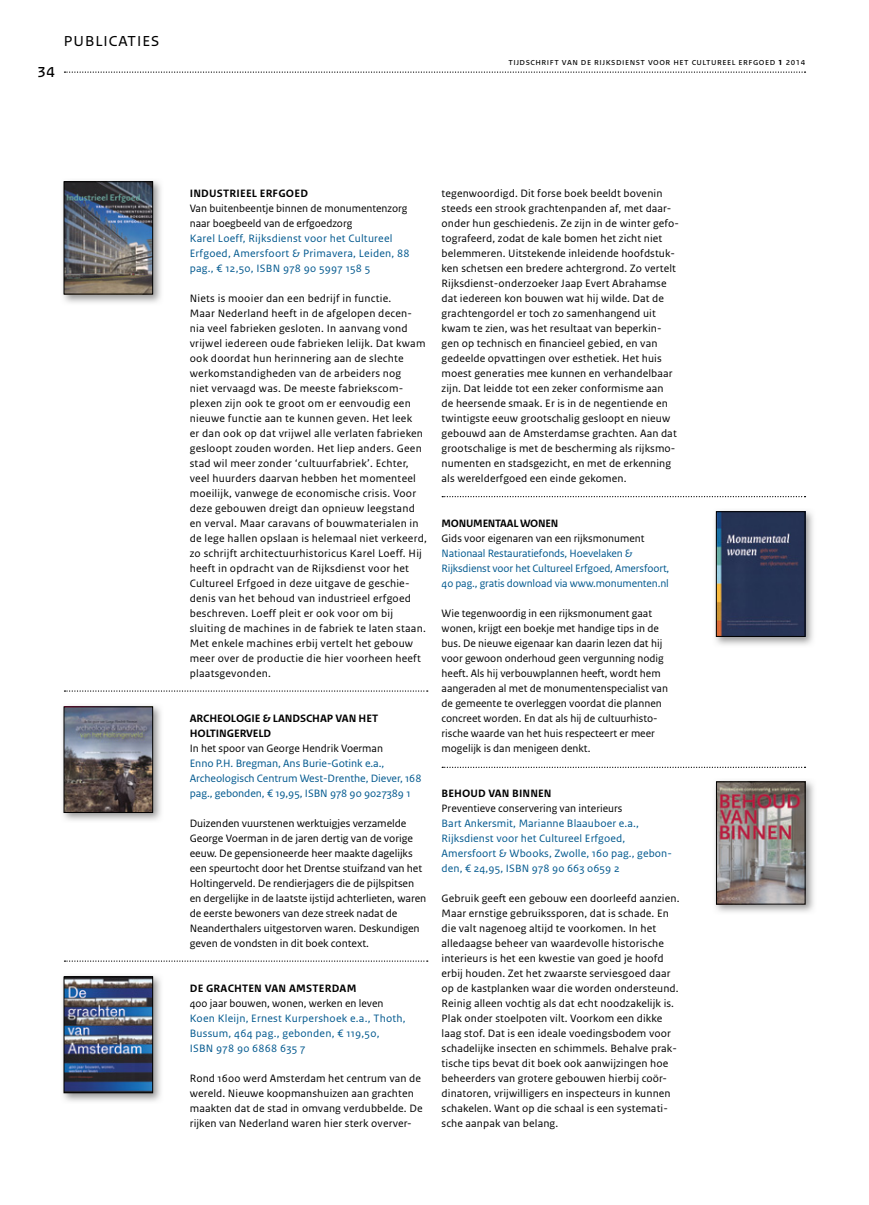
<style>
.page{position:relative;width:869px;height:1205px;background:#fff}
.page>*{position:absolute;margin:0;border:0;box-sizing:border-box;transform-origin:0 0}
.t1{font:20px "Rijksoverheid Sans Text";color:#000}
.t2{font:11.25px/15px "Rijksoverheid Sans Text";letter-spacing:.01em;color:#000}
.t3{font:11.25px/15px "Rijksoverheid Sans Text";letter-spacing:.01em;color:#00588e}
.t4{font:11.25px/15px "Rijksoverheid Sans Text";letter-spacing:-.01em;color:#00588e}
.t5{font:700 11.25px/15px "Rijksoverheid Sans Text";letter-spacing:-.005em;color:#000}
.t6{font:700 11.25px "Rijksoverheid Sans Text";letter-spacing:.02em;color:#000}
.t7{font:10px "Rijksoverheid Sans Text";letter-spacing:.05em;color:#000}
.s1{font-weight:700}
</style>
<div class="page">
<svg style="left:64px;top:71px;width:741px;height:2px"></svg>
<svg style="left:64px;top:690px;width:363px;height:2px"></svg>
<img style="left:715px;top:780px;width:99px;height:132px">
<img style="left:718px;top:784px;width:84px;height:118px">
<div style="left:716px;top:782px;width:88px;height:122px;border:1px solid #000"></div>
<img style="left:63px;top:975px;width:98px;height:127px">
<img style="left:66px;top:979px;width:85px;height:112px">
<div style="left:64px;top:977px;width:89px;height:116px;border:1px solid #000"></div>
<img style="left:63px;top:705px;width:98px;height:116px">
<img style="left:66px;top:709px;width:85px;height:101px">
<div style="left:64px;top:707px;width:89px;height:105px;border:1px solid #000"></div>
<img style="left:63px;top:180px;width:98px;height:123px">
<img style="left:66px;top:184px;width:85px;height:108px">
<div style="left:64px;top:182px;width:89px;height:112px;border:1px solid #000"></div>
<img style="left:715px;top:510px;width:98px;height:135px">
<img style="left:717px;top:513px;width:85px;height:121px">
<div style="left:715px;top:511px;width:89px;height:125px;border:1px solid #000"></div>
<svg style="left:64px;top:960px;width:363px;height:2px"></svg>
<svg style="left:442px;top:496px;width:363px;height:1px"></svg>
<svg style="left:442px;top:767px;width:363px;height:1px"></svg>
<h1 class="t1" style="left:37px;top:63px;width:19px">34</h1>
<p class="t7" style="left:508px;top:58px;width:298px">TIJDSCHRIFT VAN DE RIJKSDIENST VOOR HET CULTUREEL ERFGOED <span class="s1">1</span> 2014</p>
<p class="t6" style="left:190px;top:189px;width:120px">INDUSTRIEEL ERFGOED</p>
<p class="t2" style="left:190px;top:201px;width:219px">Van buitenbeentje binnen de monumentenzorg naar boegbeeld van de erfgoedzorg</p>
<p class="t3" style="left:190px;top:231px;width:221px">Karel Loeff, Rijksdienst voor het Cultureel<br>Erfgoed, Amersfoort &amp; Primavera, Leiden, 88 pag., € 12,50, ISBN 978 90 5997 158 5</p>
<p class="t2" style="left:190px;top:291px;width:238px">Niets is mooier dan een bedrijf in functie.<br>Maar Nederland heeft in de afgelopen decen&shy;nia veel fabrieken gesloten. In aanvang vond vrijwel iedereen oude fabrieken lelijk. Dat kwam ook doordat hun herinnering aan de slechte werkomstandigheden van de arbeiders nog<br>niet vervaagd was. De meeste fabriekscom&shy;plexen zijn ook te groot om er eenvoudig een nieuwe functie aan te kunnen geven. Het leek<br>er dan ook op dat vrijwel alle verlaten fabrieken gesloopt zouden worden. Het liep anders. Geen stad wil meer zonder ‘cultuurfabriek’. Echter, veel huurders daarvan hebben het momenteel moeilijk, vanwege de economische crisis. Voor deze gebouwen dreigt dan opnieuw leegstand en verval. Maar caravans of bouwmaterialen in de lege hallen opslaan is helemaal niet verkeerd, zo schrijft architectuurhistoricus Karel Loeff. Hij heeft in opdracht van de Rijksdienst voor het Cultureel Erfgoed in deze uitgave de geschie&shy;denis van het behoud van industrieel erfgoed beschreven. Loeff pleit er ook voor om bij sluiting de machines in de fabriek te laten staan.<br>Met enkele machines erbij vertelt het gebouw meer over de productie die hier voorheen heeft plaatsgevonden.</p>
<p class="t5" style="left:190px;top:711px;width:190px">ARCHEOLOGIE &amp; LANDSCHAP VAN HET<br>HOLTINGERVELD</p>
<p class="t2" style="left:190px;top:741px;width:195px">In het spoor van George Hendrik Voerman</p>
<p class="t3" style="left:190px;top:756px;width:233px">Enno P.H. Bregman, Ans Burie-Gotink e.a.,<br>Archeologisch Centrum West-Drenthe, Diever, 168 pag., gebonden, € 19,95, ISBN 978 90 9027389 1</p>
<p class="t2" style="left:190px;top:816px;width:238px">Duizenden vuurstenen werktuigjes verzamelde George Voerman in de jaren dertig van de vorige eeuw. De gepensioneerde heer maakte dagelijks een speurtocht door het Drentse stuifzand van het Holtingerveld. De rendierjagers die de pijlspitsen en dergelijke in de laatste ijstijd achterlieten, waren de eerste bewoners van deze streek nadat de Neanderthalers uitgestorven waren. Deskundigen geven de vondsten in dit boek context.</p>
<p class="t6" style="left:190px;top:984px;width:168px">DE GRACHTEN VAN AMSTERDAM</p>
<p class="t2" style="left:190px;top:996px;width:195px">400 jaar bouwen, wonen, werken en leven</p>
<p class="t3" style="left:190px;top:1011px;width:217px">Koen Kleijn, Ernest Kurpershoek e.a., Thoth,<br>Bussum, 464 pag., gebonden, € 119,50,<br>ISBN 978 90 6868 635 7</p>
<p class="t2" style="left:190px;top:1071px;width:234px">Rond 1600 werd Amsterdam het centrum van de wereld. Nieuwe koopmanshuizen aan grachten maakten dat de stad in omvang verdubbelde. De rijken van Nederland waren hier sterk overver-</p>
<p class="t2" style="left:441px;top:186px;width:239px">tegenwoordigd. Dit forse boek beeldt bovenin steeds een strook grachtenpanden af, met daar&shy;onder hun geschiedenis. Ze zijn in de winter gefo&shy;tografeerd, zodat de kale bomen het zicht niet belemmeren. Uitstekende inleidende hoofdstuk&shy;ken schetsen een bredere achtergrond. Zo vertelt Rijksdienst-onderzoeker Jaap Evert Abrahamse dat iedereen kon bouwen wat hij wilde. Dat de grachtengordel er toch zo samenhangend uit kwam te zien, was het resultaat van beperkin&shy;gen op technisch en financieel gebied, en van gedeelde opvattingen over esthetiek. Het huis moest generaties mee kunnen en verhandelbaar zijn. Dat leidde tot een zeker conformisme aan<br>de heersende smaak. Er is in de negentiende en twintigste eeuw grootschalig gesloopt en nieuw gebouwd aan de Amsterdamse grachten. Aan dat grootschalige is met de bescherming als rijksmo&shy;numenten en stadsgezicht, en met de erkenning als werelderfgoed een einde gekomen.</p>
<p class="t5" style="left:441px;top:516px;width:118px">MONUMENTAAL WONEN</p>
<p class="t2" style="left:441px;top:531px;width:204px">Gids voor eigenaren van een rijksmonument</p>
<p class="t4" style="left:441px;top:546px;width:229px">Nationaal Restauratiefonds, Hoevelaken &amp;<br>Rijksdienst voor het Cultureel Erfgoed, Amersfoort,<br>40 pag., gratis download via www.monumenten.nl</p>
<p class="t2" style="left:441px;top:606px;width:228px">Wie tegenwoordig in een rijksmonument gaat wonen, krijgt een boekje met handige tips in de bus. De nieuwe eigenaar kan daarin lezen dat hij voor gewoon onderhoud geen vergunning nodig heeft. Als hij verbouwplannen heeft, wordt hem aangeraden al met de monumentenspecialist van de gemeente te overleggen voordat die plannen concreet worden. En dat als hij de cultuurhisto&shy;rische waarde van het huis respecteert er meer mogelijk is dan menigeen denkt.</p>
<p class="t5" style="left:441px;top:786px;width:111px">BEHOUD VAN BINNEN</p>
<p class="t2" style="left:441px;top:801px;width:182px">Preventieve conservering van interieurs</p>
<p class="t3" style="left:441px;top:816px;width:232px">Bart Ankersmit, Marianne Blaauboer e.a., Rijksdienst voor het Cultureel Erfgoed, Amersfoort &amp; Wbooks, Zwolle, 160 pag., gebon&shy;den, € 24,95, ISBN 978 90 663 0659 2</p>
<p class="t2" style="left:441px;top:891px;width:239px">Gebruik geeft een gebouw een doorleefd aanzien.<br>Maar ernstige gebruikssporen, dat is schade. En die valt nagenoeg altijd te voorkomen. In het alledaagse beheer van waardevolle historische interieurs is het een kwestie van goed je hoofd erbij houden. Zet het zwaarste serviesgoed daar op de kastplanken waar die worden ondersteund.<br>Reinig alleen vochtig als dat echt noodzakelijk is.<br>Plak onder stoelpoten vilt. Voorkom een dikke laag stof. Dat is een ideale voedingsbodem voor schadelijke insecten en schimmels. Behalve prak&shy;tische tips bevat dit boek ook aanwijzingen hoe beheerders van grotere gebouwen hierbij coör&shy;dinatoren, vrijwilligers en inspecteurs in kunnen schakelen. Want op die schaal is een systemati&shy;sche aanpak van belang.</p>
</div>
